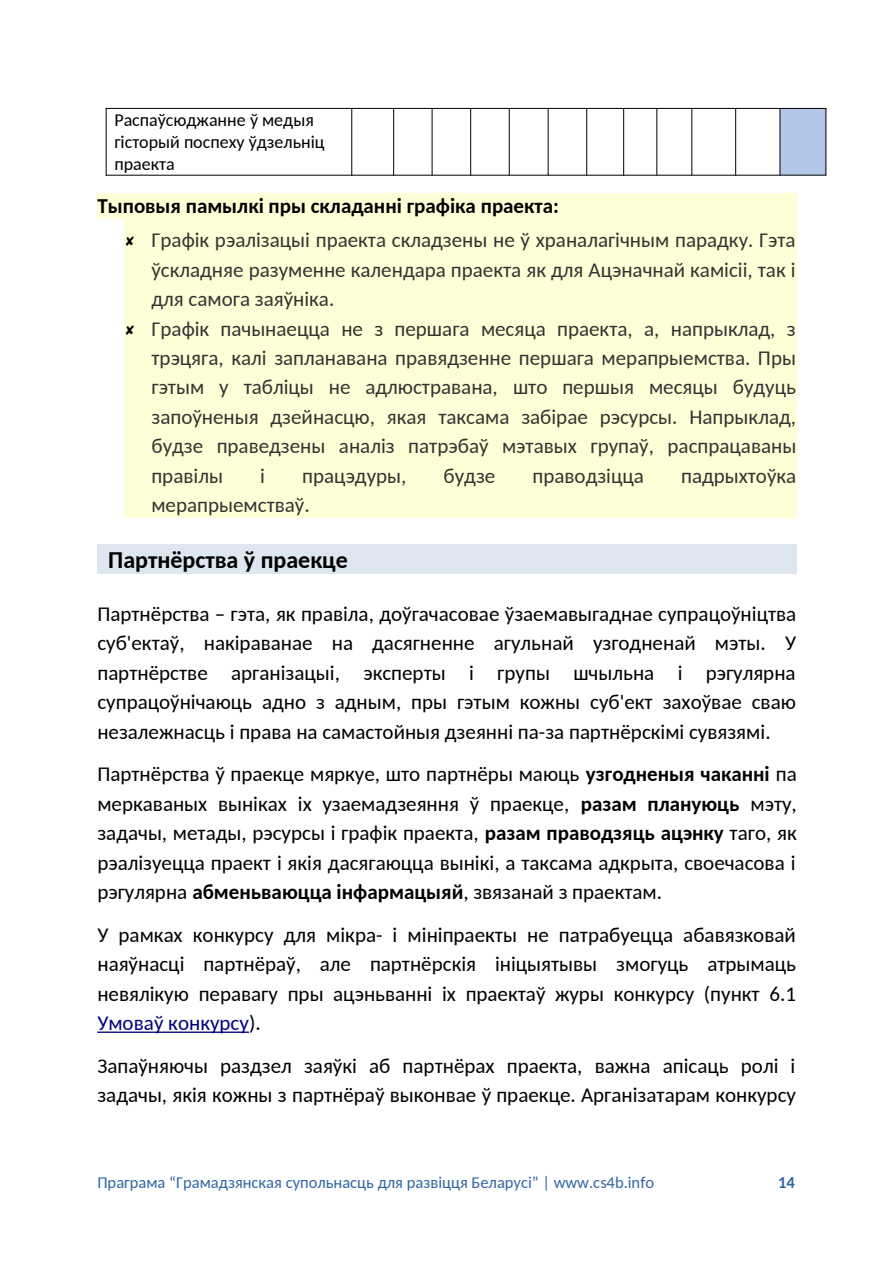
<style>
.page{position:relative;width:894px;height:1263px;background:#fff}
.page>*{position:absolute;margin:0;border:0;box-sizing:border-box;transform-origin:0 0}
.t1{font:700 24px "Carlito";color:#000}
.t2{font:21px/29.4px "Carlito";color:#000;text-align:justify}
.t3{font:21px/29.5px "Carlito";color:#333}
.t4{font:700 21px "Carlito";color:#000}
.t5{font:18px/22px "Carlito";color:#000}
.t6{font:16.5px "Carlito";color:#3465a4}
.t7{font:700 16.5px "Carlito";color:#3465a4}
.s1{font-weight:700}
.s2{color:#000080}
</style>
<div class="page">
<div style="left:779px;top:108px;width:46px;height:67px;background:#b4c6e7"></div>
<div style="left:97px;top:193px;width:699px;height:25px;background:#ffffd7"></div>
<div style="left:124px;top:218px;width:672px;height:93px;background:#ffffd7"></div>
<div style="left:124px;top:311px;width:672px;height:206px;background:#ffffd7"></div>
<div style="left:97px;top:544px;width:699px;height:29px;background:#dee6ef"></div>
<hr style="left:106px;top:108px;width:720px;height:1px;background:#000">
<hr style="left:106px;top:175px;width:720px;height:1px;background:#000">
<hr style="left:106px;top:108px;width:1px;height:68px;background:#000">
<hr style="left:351px;top:108px;width:1px;height:68px;background:#000">
<hr style="left:393px;top:108px;width:1px;height:68px;background:#000">
<hr style="left:431px;top:108px;width:1px;height:68px;background:#000">
<hr style="left:470px;top:108px;width:1px;height:68px;background:#000">
<hr style="left:508px;top:108px;width:1px;height:68px;background:#000">
<hr style="left:547px;top:108px;width:1px;height:68px;background:#000">
<hr style="left:586px;top:108px;width:1px;height:68px;background:#000">
<hr style="left:623px;top:108px;width:1px;height:68px;background:#000">
<hr style="left:656px;top:108px;width:1px;height:68px;background:#000">
<hr style="left:691px;top:108px;width:1px;height:68px;background:#000">
<hr style="left:735px;top:108px;width:1px;height:68px;background:#000">
<hr style="left:779px;top:108px;width:1px;height:68px;background:#000">
<hr style="left:825px;top:108px;width:1px;height:68px;background:#000">
<hr style="left:97px;top:1031px;width:37px;height:2px;background:#000080">
<hr style="left:134px;top:1031px;width:20px;height:2px;background:#000080">
<hr style="left:154px;top:1031px;width:95px;height:2px;background:#000080">
<p class="t5" style="left:114px;top:111px;width:212px">Распаўсюджанне ў медыя гісторый поспеху ўдзельніц праекта</p>
<p class="t4" style="left:97px;top:197px;width:463px">Тыповыя памылкі пры складанні графіка праекта:</p>
<p class="t3" style="left:151px;top:227px;width:646px">Графік рэалізацыі праекта складзены не ў храналагічным парадку. Гэта ўскладняе разуменне календара праекта як для Ацэначнай камісіі, так і для самога заяўніка.<br>Графік пачынаецца не з першага месяца праекта, а, напрыклад, з трэцяга, калі запланавана правядзенне першага мерапрыемства. Пры гэтым у табліцы не адлюстравана, што першыя месяцы будуць запоўненыя дзейнасцю, якая таксама забірае рэсурсы. Напрыклад, будзе праведзены аналіз патрэбаў мэтавых групаў, распрацаваны правілы</p>
<p class="t3" style="left:260px;top:463px;width:6px">і</p>
<p class="t3" style="left:302px;top:463px;width:106px">працэдуры,</p>
<p class="t3" style="left:443px;top:463px;width:53px">будзе</p>
<p class="t3" style="left:532px;top:463px;width:113px">праводзіцца</p>
<p class="t3" style="left:680px;top:463px;width:117px">падрыхтоўка</p>
<p class="t3" style="left:151px;top:492px;width:160px">мерапрыемстваў.</p>
<p class="t1" style="left:108px;top:549px;width:241px">Партнёрства ў праекце</p>
<p class="t2" style="left:97px;top:601px;width:700px">Партнёрства – гэта, як правіла, доўгачасовае ўзаемавыгаднае супрацоўніцтва суб'ектаў, накіраванае на дасягненне агульнай узгодненай мэты. У партнёрстве арганізацыі, эксперты і групы шчыльна і рэгулярна супрацоўнічаюць адно з адным, пры гэтым кожны суб'ект захоўвае сваю незалежнасць і права на самастойныя дзеянні па-за партнёрскімі сувязямі.</p>
<p class="t2" style="left:97px;top:761px;width:700px">Партнёрства ў праекце мяркуе, што партнёры маюць <span class="s1">узгодненыя чаканні</span> па меркаваных выніках іх узаемадзеяння ў праекце, <span class="s1">разам плануюць</span> мэту, задачы, метады, рэсурсы і графік праекта, <span class="s1">разам праводзяць ацэнку</span> таго, як рэалізуецца праект і якія дасягаюцца вынікі, а таксама адкрыта, своечасова і рэгулярна <span class="s1">абменьваюцца інфармацыяй</span>, звязанай з праектам.</p>
<p class="t2" style="left:97px;top:921px;width:699px">У рамках конкурсу для мікра- і мініпраекты не патрабуецца абавязковай наяўнасці партнёраў, але партнёрскія ініцыятывы змогуць атрымаць невялікую перавагу пры ацэньванні іх праектаў журы конкурсу (пункт 6.1<br><span class="s2">Умо ва ў конкурсу</span>).</p>
<p class="t2" style="left:97px;top:1052px;width:700px">Запаўняючы раздзел заяўкі аб партнёрах праекта, важна апісаць ролі і задачы, якія кожны з партнёраў выконвае ў праекце. Арганізатарам конкурсу</p>
<p class="t6" style="left:97px;top:1175px;width:558px">Праграма “Грамадзянская супольнасць для развіцця Беларусі” | www.cs4b.info</p>
<p class="t7" style="left:777px;top:1175px;width:18px">14</p>
</div>
